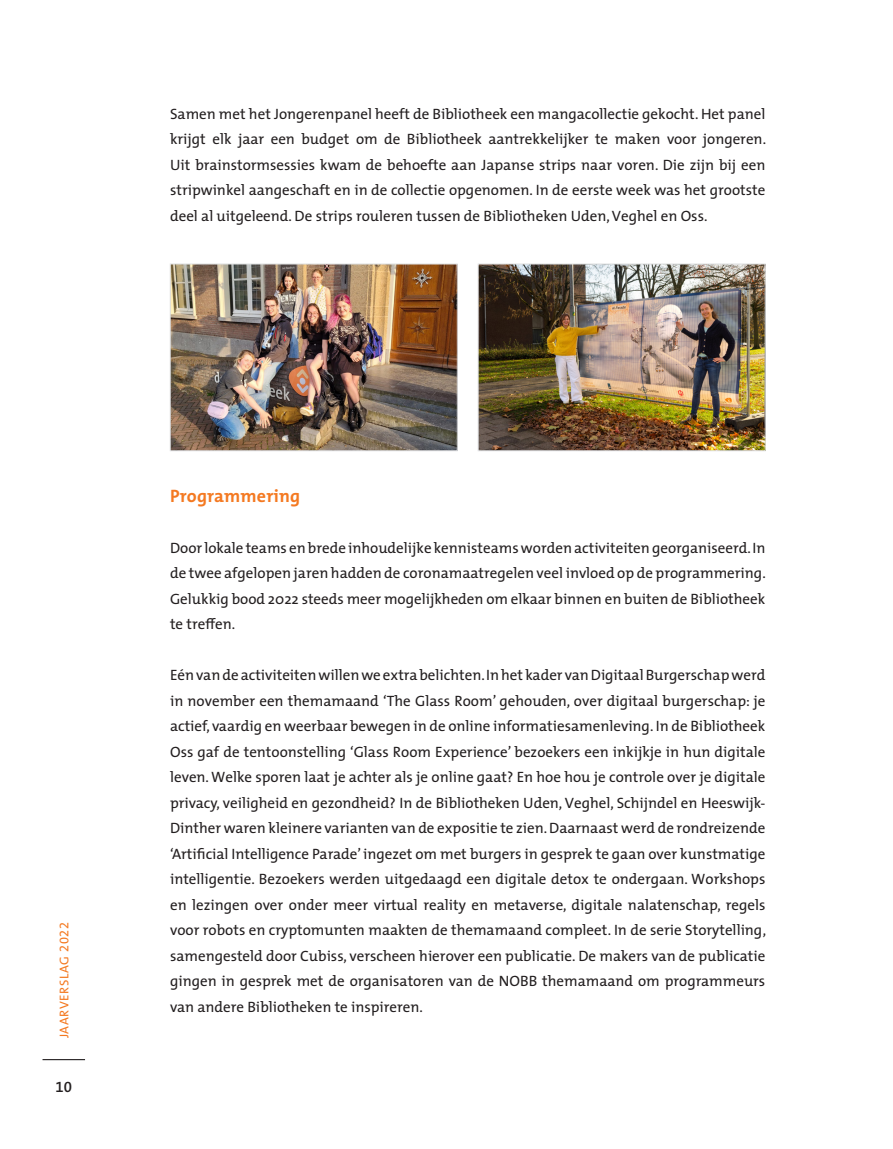
<style>
.page{position:relative;width:893px;height:1149px;background:#fff}
.page>*{position:absolute;margin:0;border:0;box-sizing:border-box;transform-origin:0 0}
.t1{font:700 18px "The Mix";letter-spacing:.01em;color:#f47921}
.t2{font:15px/25.5px "The Mix";color:#231f20;text-align:justify}
.t3{font:15px "The Mix Semi Bold Expert";color:#231f20}
.t4{font:12.75px "The Mix";letter-spacing:.05em;color:#f47921}
.s1{font-family:"The Mix Regular Expert"}
</style>
<div class="page">
<hr style="left:43px;top:1058px;width:42px;height:1px;background:#231f20">
<img style="left:172px;top:266px;width:283px;height:183px">
<div style="left:170px;top:264px;width:287px;height:187px;border:1px solid #dcdddf"></div>
<img style="left:480px;top:266px;width:283px;height:183px">
<div style="left:478px;top:264px;width:287px;height:187px;border:1px solid #dcdddf"></div>
<p class="t2" style="left:170px;top:100px;width:597px">Samen met het Jongerenpanel heeft de Bibliotheek een mangacollectie gekocht. Het panel krijgt elk jaar een budget om de Bibliotheek aantrekkelijker te maken voor jongeren.<br>Uit brainstormsessies kwam de behoefte aan Japanse strips naar voren. Die zijn bij een stripwinkel aangeschaft en in de collectie opgenomen. In de eerste week was het grootste deel al uitgeleend. De strips rouleren tussen de Bibliotheken Uden, Veghel en Oss.</p>
<p class="t4" style="left:53px;top:1037px;width:118px;rotate:-90deg">JAARVERSLAG <span class="s1">2022</span></p>
<p class="t3" style="left:56px;top:1074px;width:18px">10</p>
<p class="t1" style="left:170px;top:480px;width:131px">Programmering</p>
<p class="t2" style="left:170px;top:534px;width:597px">Door lokale teams en brede inhoudelijke kennisteams worden activiteiten georganiseerd. In de twee afgelopen jaren hadden de coronamaatregelen veel invloed op de programmering.<br>Gelukkig bood 2022 steeds meer mogelijkheden om elkaar binnen en buiten de Bibliotheek te treffen.</p>
<p class="t2" style="left:170px;top:661px;width:597px">Eén van de activiteiten willen we extra belichten. In het kader van Digitaal Burgerschap werd in november een themamaand ‘The Glass Room’ gehouden, over digitaal burgerschap: je actief, vaardig en weerbaar bewegen in de online informatiesamenleving. In de Bibliotheek Oss gaf de tentoonstelling ‘Glass Room Experience’ bezoekers een inkijkje in hun digitale leven. Welke sporen laat je achter als je online gaat? En hoe hou je controle over je digitale privacy, veiligheid en gezondheid? In de Bibliotheken Uden, Veghel, Schijndel en Heeswijk-Dinther waren kleinere varianten van de expositie te zien. Daarnaast werd de rondreizende ‘Artificial Intelligence Parade’ ingezet om met burgers in gesprek te gaan over kunstmatige intelligentie. Bezoekers werden uitgedaagd een digitale detox te ondergaan. Workshops en lezingen over onder meer virtual reality en metaverse, digitale nalatenschap, regels voor robots en cryptomunten maakten de themamaand compleet. In de serie Storytelling, samengesteld door Cubiss, verscheen hierover een publicatie. De makers van de publicatie gingen in gesprek met de organisatoren van de NOBB themamaand om programmeurs van andere Bibliotheken te inspireren.</p>
</div>
